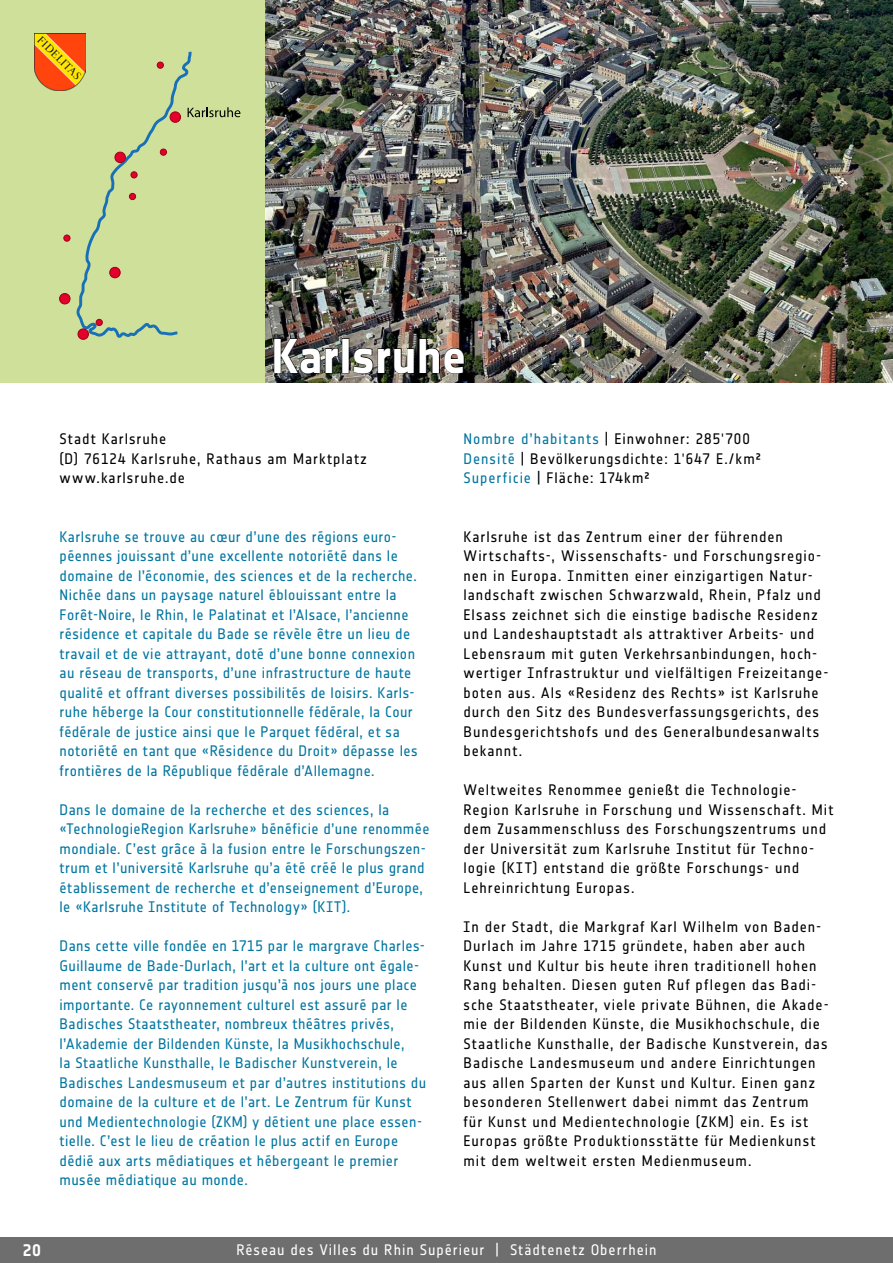
<style>
.page{position:relative;width:893px;height:1263px;background:#fff}
.page>*{position:absolute;margin:0;border:0;box-sizing:border-box;transform-origin:0 0}
.t1{font:48px "Notes Bold Tf";letter-spacing:.005em;color:#fff}
.t2{font:16.5px "Notes Bold Tf";color:#fff}
.t3{font:15px/19.5px "Notes Regular Tf";letter-spacing:.03em;color:#0076a1}
.t4{font:15px/19.5px "Notes Regular Tf";letter-spacing:.065em;color:#000}
.t5{font:15px "Notes Regular Tf";letter-spacing:.06em;color:#fff}
.s1{color:#0076a1}
.s2{font-family:"The Serif B4";font-weight:300}
</style>
<div class="page">
<div style="left:0;top:1237px;width:893px;height:26px;background:#6e6e6e"></div>
<div style="left:0;top:0;width:266px;height:383px;background:#cfe09a"></div>
<div style="left:63px;top:234px;width:8px;height:8px;border:1px solid #9d0318;border-radius:50%"></div>
<div style="left:77px;top:328px;width:12px;height:12px;border:1px solid #9d0318;border-radius:50%"></div>
<div style="left:60px;top:293px;width:10px;height:11px;background:#e4002b;border-radius:50%"></div>
<div style="left:59px;top:293px;width:12px;height:11px;border:1px solid #9d0318;border-radius:50%"></div>
<svg style="left:64px;top:48px;width:176px;height:291px"></svg>
<img style="left:266px;top:0;width:627px;height:383px">
<img style="left:34px;top:33px;width:51px;height:58px">
<img style="left:274px;top:338px;width:65px;height:36px">
<div style="left:342px;top:338px;width:7px;height:35px;border:1px solid #000"></div>
<img style="left:353px;top:338px;width:112px;height:36px">
<h1 class="t1" style="left:271px;top:329px;width:197px">Karlsruhe</h1>
<p class="t4" style="left:60px;top:429px;width:309px">Stadt Karlsruhe<br>(D) 76124 Karlsruhe, Rathaus am Marktplatz www.karlsruhe.de</p>
<p class="t3" style="left:60px;top:526px;width:360px">Karlsruhe se trouve au cœur d’une des régions euro&shy;péennes jouissant d’une excellente notoriété dans le domaine de l’économie, des sciences et de la recherche.<br>Nichée dans un paysage naturel éblouissant entre la Forêt-Noire, le Rhin, le Palatinat et l’Alsace, l’ancienne résidence et capitale du Bade se révèle être un lieu de travail et de vie attrayant, doté d’une bonne connexion au réseau de transports, d’une infrastructure de haute qualité et offrant diverses possibilités de loisirs. Karls&shy;ruhe héberge la Cour constitutionnelle fédérale, la Cour fédérale de justice ainsi que le Parquet fédéral, et sa notoriété en tant que «Résidence du Droit» dépasse les frontières de la République fédérale d’Allemagne.</p>
<p class="t3" style="left:60px;top:799px;width:371px">Dans le domaine de la recherche et des sciences, la «TechnologieRegion Karlsruhe» bénéficie d’une renommée mondiale. C’est grâce à la fusion entre le Forschungszen&shy;trum et l’université Karlsruhe qu’a été créé le plus grand établissement de recherche et d’enseignement d’Europe, le «Karlsruhe Institute of Technology» (KIT).</p>
<p class="t3" style="left:60px;top:936px;width:368px">Dans cette ville fondée en 1715 par le margrave Charles-Guillaume de Bade-Durlach, l’art et la culture ont égale&shy;ment conservé par tradition jusqu’à nos jours une place importante. Ce rayonnement culturel est assuré par le Badisches Staatstheater, nombreux théâtres privés, l’Akademie der Bildenden Künste, la Musikhochschule,<br>la Staatliche Kunsthalle, le Badischer Kunstverein, le Badisches Landesmuseum et par d’autres institutions du domaine de la culture et de l’art. Le Zentrum für Kunst und Medientechnologie (ZKM) y détient une place essen&shy;tielle. C’est le lieu de création le plus actif en Europe dédié aux arts médiatiques et hébergeant le premier musée médiatique au monde.</p>
<p class="t4" style="left:463px;top:429px;width:299px"><span class="s1">Nombre d’habitants</span> | Einwohner: 285<span class="s2">'</span>700<br><span class="s1">Densité</span> | Bevölkerungsdichte: 1<span class="s2">'</span>647 E./km²<br><span class="s1">Superficie</span> | Fläche: 174km²</p>
<p class="t4" style="left:463px;top:526px;width:366px">Karlsruhe ist das Zentrum einer der führenden Wirtschafts-, Wissenschafts- und Forschungsregio&shy;nen in Europa. Inmitten einer einzigartigen Natur&shy;landschaft zwischen Schwarzwald, Rhein, Pfalz und Elsass zeichnet sich die einstige badische Residenz und Landeshauptstadt als attraktiver Arbeits- und Lebensraum mit guten Verkehrsanbindungen, hoch&shy;wertiger Infrastruktur und vielfältigen Freizeitange&shy;boten aus. Als «Residenz des Rechts» ist Karlsruhe durch den Sitz des Bundesverfassungsgerichts, des Bundesgerichtshofs und des Generalbundesanwalts bekannt.</p>
<p class="t4" style="left:463px;top:780px;width:371px">Weltweites Renommee genießt die Technologie-Region Karlsruhe in Forschung und Wissenschaft. Mit dem Zusammenschluss des Forschungszentrums und der Universität zum Karlsruhe Institut für Techno&shy;logie (KIT) entstand die größte Forschungs- und Lehreinrichtung Europas.</p>
<p class="t4" style="left:463px;top:916px;width:367px">In der Stadt, die Markgraf Karl Wilhelm von Baden-Durlach im Jahre 1715 gründete, haben aber auch Kunst und Kultur bis heute ihren traditionell hohen Rang behalten. Diesen guten Ruf pflegen das Badi&shy;sche Staatstheater, viele private Bühnen, die Akade&shy;mie der Bildenden Künste, die Musikhochschule, die Staatliche Kunsthalle, der Badische Kunstverein, das Badische Landesmuseum und andere Einrichtungen aus allen Sparten der Kunst und Kultur. Einen ganz besonderen Stellenwert dabei nimmt das Zentrum für Kunst und Medientechnologie (ZKM) ein. Es ist Europas größte Produktionsstätte für Medienkunst mit dem weltweit ersten Medienmuseum.</p>
<p class="t2" style="left:23px;top:1241px;width:19px">20</p>
<p class="t5" style="left:236px;top:1241px;width:422px">Réseau des Villes du Rhin Supérieur | Städtenetz Oberrhein</p>
</div>
